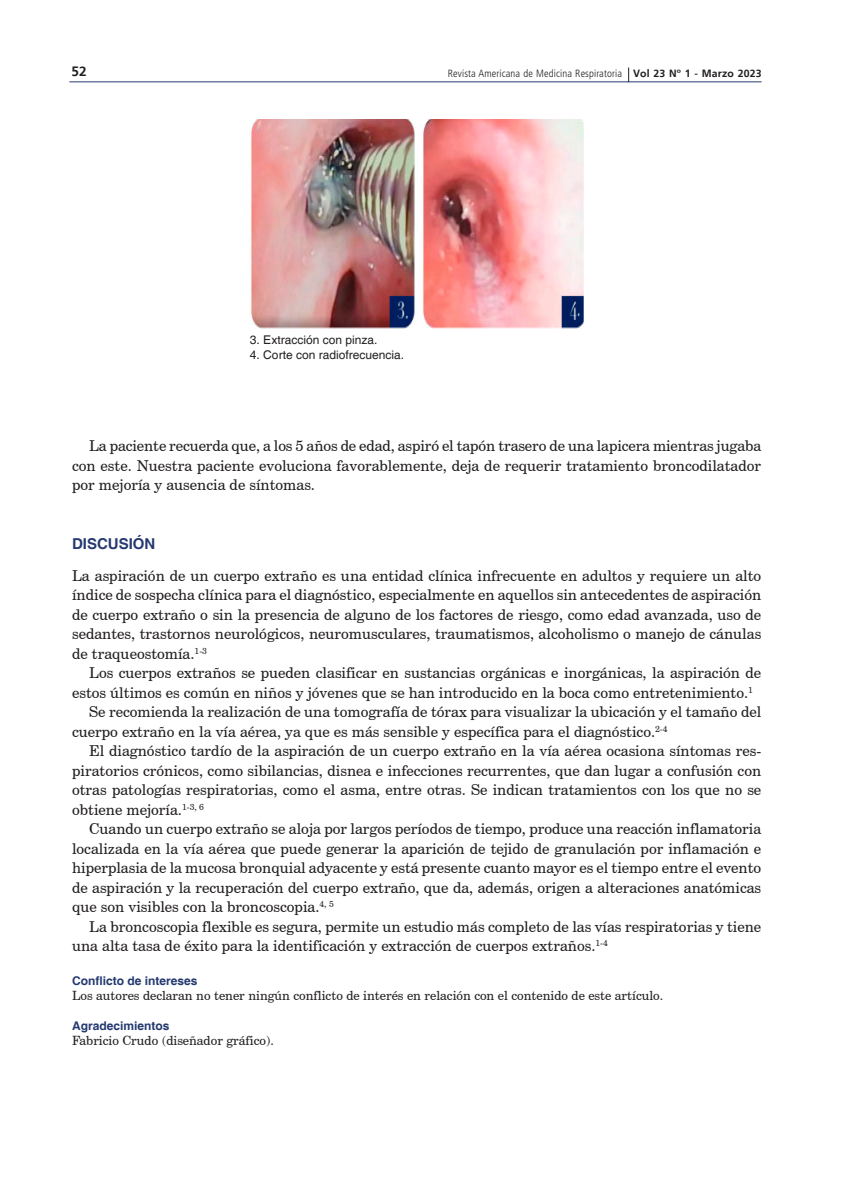
<style>
.page{position:relative;width:851px;height:1191px;background:#fff}
.page>*{position:absolute;margin:0;border:0;box-sizing:border-box;transform-origin:0 0}
.t1{font:15px/19.5px "Century Schoolbook BT";color:#231f20;text-align:justify}
.t2{font:700 15px "Helvetica";color:#253a71}
.t3{font:700 13.5px "Frutiger";color:#231f20}
.t4{font:12.75px "Century Schoolbook BT";color:#231f20}
.t5{font:12px "Helvetica";color:#231f20}
.t6{font:700 12px "Helvetica";color:#253a71}
.t7{font:300 condensed 10.5px "Frutiger LT Std";letter-spacing:.01em;color:#231f20}
.s1{font-family:"Frutiger";font-weight:700;font-stretch:normal}
</style>
<div class="page">
<hr style="left:69px;top:81px;width:692px;height:1px;background:#253a71">
<svg style="left:628px;top:67px;width:1px;height:15px"></svg>
<img style="left:251px;top:119px;width:332px;height:209px">
<p class="t3" style="left:71px;top:63px;width:17px">52</p>
<p class="t7" style="left:448px;top:67px;width:315px">Revista Americana de Medicina Respiratoria <span class="s1">Vol 23 Nº 1 - Marzo 2023</span></p>
<p class="t5" style="left:250px;top:333px;width:129px">3. Extracción con pinza.</p>
<p class="t5" style="left:250px;top:347px;width:156px">4. Corte con radiofrecuencia.</p>
<p class="t1" style="left:72px;top:436px;width:690px;text-indent:17px">La paciente recuerda que, a los 5 años de edad, aspiró el tapón trasero de una lapicera mientras jugaba con este. Nuestra paciente evoluciona favorablemente, deja de requerir tratamiento broncodilatador por mejoría y ausencia de síntomas.</p>
<p class="t2" style="left:72px;top:534px;width:85px">DISCUSIÓN</p>
<p class="t1" style="left:72px;top:565px;width:690px">La aspiración de un cuerpo extraño es una entidad clínica infrecuente en adultos y requiere un alto índice de sospecha clínica para el diagnóstico, especialmente en aquellos sin antecedentes de aspiración de cuerpo extraño o sin la presencia de alguno de los factores de riesgo, como edad avanzada, uso de sedantes, trastornos neurológicos, neuromusculares, traumatismos, alcoholismo o manejo de cánulas de traqueostomía.<sup>1-3</sup></p>
<p class="t1" style="left:89px;top:663px;width:673px">Los cuerpos extraños se pueden clasificar en sustancias orgánicas e inorgánicas, la aspiración de</p>
<p class="t1" style="left:72px;top:682px;width:682px">estos últimos es común en niños y jóvenes que se han introducido en la boca como entretenimiento.<sup>1</sup></p>
<p class="t1" style="left:89px;top:702px;width:673px">Se recomienda la realización de una tomografía de tórax para visualizar la ubicación y el tamaño del</p>
<p class="t1" style="left:72px;top:721px;width:597px">cuerpo extraño en la vía aérea, ya que es más sensible y específica para el diagnóstico.<sup>2-4</sup></p>
<p class="t1" style="left:89px;top:741px;width:673px">El diagnóstico tardío de la aspiración de un cuerpo extraño en la vía aérea ocasiona síntomas res-</p>
<p class="t1" style="left:72px;top:760px;width:690px">piratorios crónicos, como sibilancias, disnea e infecciones recurrentes, que dan lugar a confusión con</p>
<p class="t1" style="left:72px;top:780px;width:690px">otras patologías respiratorias, como el asma, entre otras. Se indican tratamientos con los que no se</p>
<p class="t1" style="left:72px;top:799px;width:133px">obtiene mejoría.<sup>1-3,</sup> <sup>6</sup></p>
<p class="t1" style="left:89px;top:819px;width:673px">Cuando un cuerpo extraño se aloja por largos períodos de tiempo, produce una reacción inflamatoria</p>
<p class="t1" style="left:72px;top:838px;width:690px">localizada en la vía aérea que puede generar la aparición de tejido de granulación por inflamación e</p>
<p class="t1" style="left:72px;top:858px;width:690px">hiperplasia de la mucosa bronquial adyacente y está presente cuanto mayor es el tiempo entre el evento</p>
<p class="t1" style="left:72px;top:877px;width:690px">de aspiración y la recuperación del cuerpo extraño, que da, además, origen a alteraciones anatómicas</p>
<p class="t1" style="left:72px;top:897px;width:263px">que son visibles con la broncoscopia.<sup>4,</sup> <sup>5</sup></p>
<p class="t1" style="left:89px;top:916px;width:673px">La broncoscopia flexible es segura, permite un estudio más completo de las vías respiratorias y tiene</p>
<p class="t1" style="left:72px;top:936px;width:537px">una alta tasa de éxito para la identificación y extracción de cuerpos extraños.<sup>1-4</sup></p>
<p class="t6" style="left:72px;top:973px;width:127px">Conflicto de intereses</p>
<p class="t4" style="left:72px;top:988px;width:592px">Los autores declaran no tener ningún conflicto de interés en relación con el contenido de este artículo.</p>
<p class="t6" style="left:72px;top:1018px;width:99px">Agradecimientos</p>
<p class="t4" style="left:72px;top:1032px;width:203px">Fabricio Crudo (diseñador gráfico).</p>
</div>
